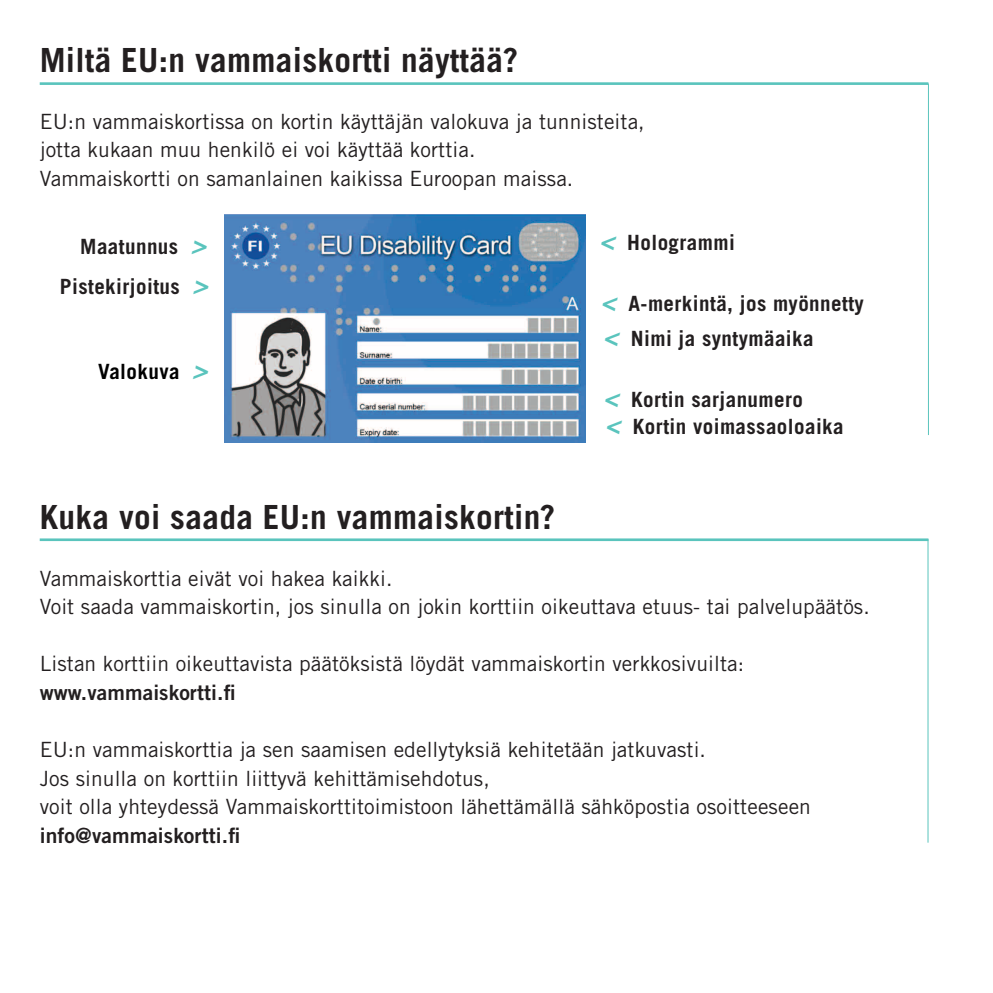
<style>
.page{position:relative;width:993px;height:993px;background:#fff}
.page>*{position:absolute;margin:0;border:0;box-sizing:border-box;transform-origin:0 0}
.OTS_PIENI{font:700 33.25px "Trade Gothic";letter-spacing:.01em;color:#231f20}
.OTS_VÄLI{font:700 33.25px "Trade Gothic";letter-spacing:.01em;color:#231f20}
.LEIPÄ{font:21px "Trade Gothic";letter-spacing:.005em;color:#231f20}
.LEIPÄ-2{font:700 21px "Trade Gothic";letter-spacing:.02em;color:#231f20}
.LEIPÄ-3{font:21px "Trade Gothic Bold Two";letter-spacing:.005em;color:#231f20}
.LEIPÄ-4{font:700 21px "Trade Gothic";letter-spacing:.02em;color:#000}
.s1{font-style:italic;font-size:24.5px;color:#5ac4bd}
</style>
<div class="page">
<img style="left:224px;top:214px;width:361px;height:228px">
<hr style="left:40px;top:82px;width:888px;height:3px;background:#5ac4bd">
<hr style="left:40px;top:538px;width:888px;height:3px;background:#5ac4bd">
<hr style="left:927px;top:84px;width:1px;height:351px;background:#5ac4bd">
<hr style="left:927px;top:539px;width:1px;height:303px;background:#5ac4bd">
<p class="OTS_PIENI" style="left:40px;top:39px;width:480px">Miltä EU:n vammaiskortti näyttää?</p>
<p class="LEIPÄ" style="left:40px;top:109px;width:606px">EU:n vammaiskortissa on kortin käyttäjän valokuva ja tunnisteita,</p>
<p class="LEIPÄ" style="left:40px;top:137px;width:437px">jotta kukaan muu henkilö ei voi käyttää korttia.</p>
<p class="LEIPÄ" style="left:40px;top:166px;width:535px">Vammaiskortti on samanlainen kaikissa Euroopan maissa.</p>
<p class="LEIPÄ-2" style="left:80px;top:233px;width:127px">Maatunnus <span class="s1">&gt;</span></p>
<p class="LEIPÄ-2" style="left:60px;top:274px;width:149px">Pistekirjoitus <span class="s1">&gt;</span></p>
<p class="LEIPÄ-4" style="left:98px;top:358px;width:111px">Valokuva <span class="s1">&gt;</span></p>
<p class="OTS_VÄLI" style="left:40px;top:496px;width:517px">Kuka voi saada EU:n vammaiskortin?</p>
<p class="LEIPÄ-2" style="left:599px;top:229px;width:137px"><span class="s1">&lt;</span> Hologrammi</p>
<p class="LEIPÄ-2" style="left:600px;top:290px;width:264px"><span class="s1">&lt;</span> A-merkintä, jos myönnetty</p>
<p class="LEIPÄ-2" style="left:603px;top:325px;width:212px"><span class="s1">&lt;</span> Nimi ja syntymäaika</p>
<p class="LEIPÄ-2" style="left:603px;top:386px;width:201px"><span class="s1">&lt;</span> Kortin sarjanumero</p>
<p class="LEIPÄ-2" style="left:605px;top:413px;width:240px"><span class="s1">&lt;</span> Kortin voimassaoloaika</p>
<p class="LEIPÄ" style="left:40px;top:565px;width:354px">Vammaiskorttia eivät voi hakea kaikki.</p>
<p class="LEIPÄ" style="left:40px;top:594px;width:831px">Voit saada vammaiskortin, jos sinulla on jokin korttiin oikeuttava etuus- tai palvelupäätös.</p>
<p class="LEIPÄ" style="left:40px;top:651px;width:705px">Listan korttiin oikeuttavista päätöksistä löydät vammaiskortin verkkosivuilta:</p>
<p class="LEIPÄ-3" style="left:40px;top:679px;width:197px">www.vammaiskortti.fi</p>
<p class="LEIPÄ" style="left:40px;top:736px;width:667px">EU:n vammaiskorttia ja sen saamisen edellytyksiä kehitetään jatkuvasti.</p>
<p class="LEIPÄ" style="left:40px;top:765px;width:451px">Jos sinulla on korttiin liittyvä kehittämisehdotus,</p>
<p class="LEIPÄ" style="left:40px;top:793px;width:772px">voit olla yhteydessä Vammaiskorttitoimistoon lähettämällä sähköpostia osoitteeseen</p>
<p class="LEIPÄ-3" style="left:40px;top:821px;width:202px">info@vammaiskortti.fi</p>
</div>
